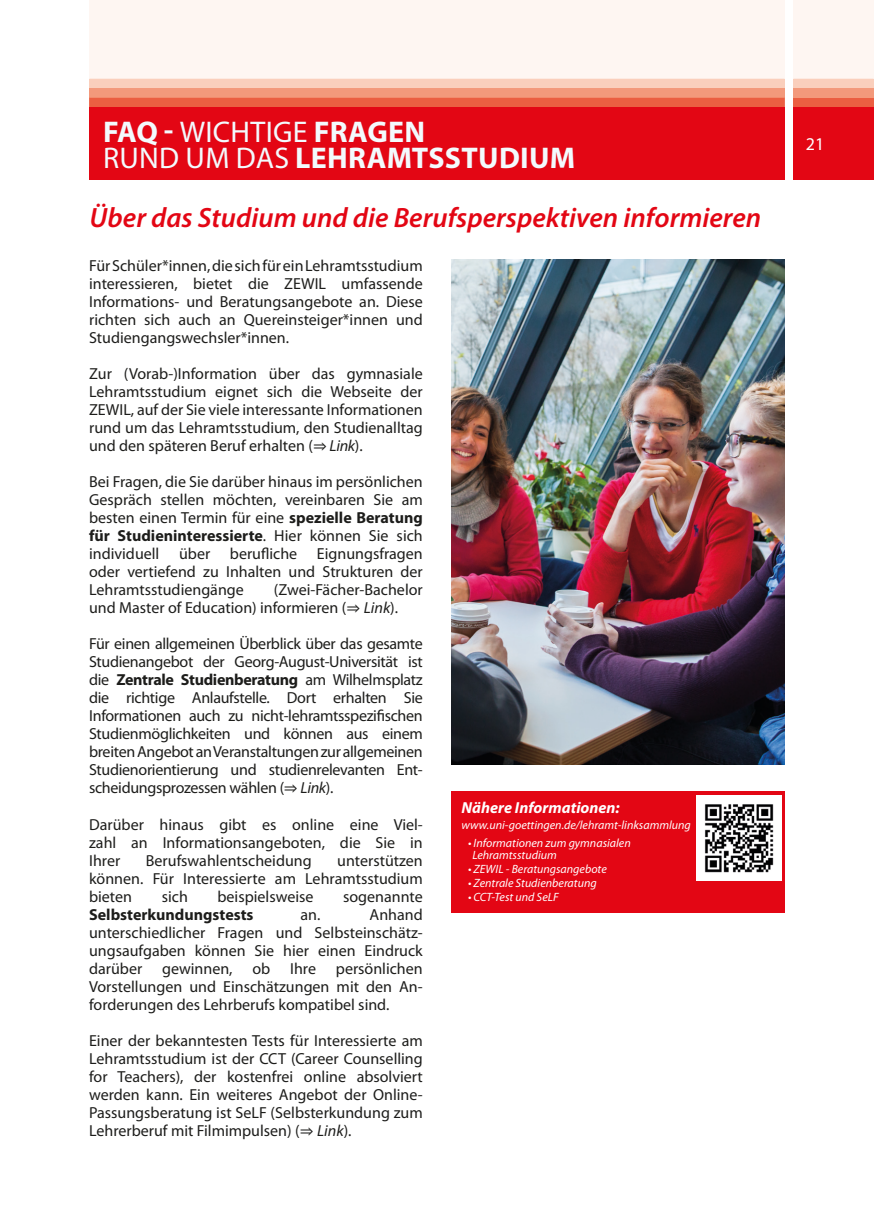
<style>
.page{position:relative;width:874px;height:1225px;background:#fff}
.page>*{position:absolute;margin:0;border:0;box-sizing:border-box;transform-origin:0 0}
.t1{font:700 30px/26px "Myriad Pro";letter-spacing:.01em;color:#f3fafd}
.t2{font:italic 600 28px "Myriad Pro";color:#e30614}
.t3{font:18px "Myriad Pro";color:#fff}
.t4{font:16px/18px "Myriad Pro";color:#1d1d1b;text-align:justify}
.t5{font:700 16px "Myriad Pro";color:#1d1d1b}
.t6{font:italic 700 16px "Myriad Pro";color:#fff}
.t7{font:italic 12px/12px "Myriad Pro";color:#fff}
.s1{font-weight:400}
.s2{font-family:"Cambria Math"}
.s3{font-style:italic}
.s4{font-weight:700}
</style>
<div class="page">
<div style="left:89px;top:108px;width:695px;height:72px;background:#e30614"></div>
<div style="left:89px;top:0;width:695px;height:79px;background:#fef6f2"></div>
<div style="left:89px;top:79px;width:695px;height:9px;background:#facfbc"></div>
<div style="left:89px;top:88px;width:695px;height:10px;background:#f3997b"></div>
<svg style="left:89px;top:98px;width:695px;height:10px;background:#ea553c"></svg>
<div style="left:793px;top:108px;width:80px;height:72px;background:#e30614"></div>
<div style="left:793px;top:0;width:80px;height:79px;background:#fef6f2"></div>
<div style="left:793px;top:79px;width:80px;height:9px;background:#facfbc"></div>
<div style="left:793px;top:88px;width:80px;height:10px;background:#f3997b"></div>
<div style="left:793px;top:98px;width:80px;height:10px;background:#eb5e41"></div>
<div style="left:451px;top:791px;width:333px;height:121px;background:#e30614"></div>
<img style="left:696px;top:796px;width:84px;height:84px">
<img style="left:451px;top:259px;width:333px;height:505px">
<h1 class="t1" style="left:103px;top:118px;width:473px">FAQ - <span class="s1">WICHTIGE</span> FRAGEN<br><span class="s1">RUND UM DAS</span> LEHRAMTSSTUDIUM</h1>
<h2 class="t2" style="left:89px;top:200px;width:673px">Über das Studium und die Berufsperspektiven informieren</h2>
<p class="t4" style="left:89px;top:257px;width:335px">Für Schüler*innen, die sich für ein Lehramtsstudium interessieren, bietet die ZEWIL umfassende Informations- und Beratungsangebote an. Diese richten sich auch an Quereinsteiger*innen und Studiengangswechsler*innen.</p>
<p class="t4" style="left:89px;top:365px;width:335px">Zur (Vorab-)Information über das gymnasiale Lehramtsstudium eignet sich die Webseite der ZEWIL, auf der Sie viele interessante Informationen rund um das Lehramtsstudium, den Studienalltag und den späteren Beruf erhalten (<span class="s2">⇒</span> <span class="s3">Link</span>).</p>
<p class="t4" style="left:89px;top:473px;width:335px">Bei Fragen, die Sie darüber hinaus im persönlichen Gespräch stellen möchten, vereinbaren Sie am besten einen Termin für eine <span class="s4">spezielle Beratung für Studieninteressierte</span>. Hier können Sie sich individuell über berufliche Eignungsfragen oder vertiefend zu Inhalten und Strukturen der Lehramtsstudiengänge</p>
<p class="t4" style="left:89px;top:581px;width:335px;text-indent:185px">(Zwei-Fächer-Bachelor und Master of Education) informieren (<span class="s2">⇒</span> <span class="s3">Link</span>).</p>
<p class="t4" style="left:89px;top:635px;width:335px">Für einen allgemeinen Überblick über das gesamte Studienangebot der Georg-August-Universität ist die <span class="s4">Zentrale Studienberatung</span> am Wilhelmsplatz die richtige Anlaufstelle. Dort erhalten Sie Informationen auch zu nicht-lehramtsspezifischen Studienmöglichkeiten und können aus einem breiten Angebot an Veranstaltungen zur allgemeinen Studienorientierung und studienrelevanten Ent&shy;scheidungsprozessen wählen (<span class="s2">⇒</span> <span class="s3">Link</span>).</p>
<p class="t4" style="left:89px;top:815px;width:335px">Darüber hinaus gibt es online eine Viel&shy;zahl an Informationsangeboten, die Sie in Ihrer</p>
<p class="t4" style="left:146px;top:851px;width:167px">Berufswahlentscheidung</p>
<p class="t4" style="left:89px;top:851px;width:335px;text-indent:248px">unterstützen können. Für Interessierte am Lehramtsstudium bieten</p>
<p class="t4" style="left:162px;top:887px;width:28px">sich</p>
<p class="t4" style="left:217px;top:887px;width:97px">beispielsweise</p>
<p class="t4" style="left:343px;top:887px;width:81px">sogenannte</p>
<p class="t5" style="left:89px;top:903px;width:166px">Selbsterkundungstests</p>
<p class="t4" style="left:300px;top:905px;width:21px">an.</p>
<p class="t4" style="left:89px;top:905px;width:335px;text-indent:280px">Anhand unterschiedlicher Fragen und Selbsteinschätz&shy;ungsaufgaben können Sie hier einen Eindruck darüber gewinnen, ob Ihre persönlichen Vorstellungen und Einschätzungen mit den An&shy;forderungen des Lehrberufs kompatibel sind.</p>
<p class="t4" style="left:89px;top:1031px;width:335px">Einer der bekanntesten Tests für Interessierte am Lehramtsstudium ist der CCT (Career Counselling for Teachers), der kostenfrei online absolviert werden kann. Ein weiteres Angebot der Online-Passungsberatung ist SeLF (Selbsterkundung zum Lehrerberuf mit Filmimpulsen) (<span class="s2">⇒</span> <span class="s3">Link</span>).</p>
<p class="t6" style="left:461px;top:797px;width:160px">Nähere Informationen:</p>
<p class="t7" style="left:461px;top:819px;width:231px">www.uni-goettingen.de/lehramt-linksammlung</p>
<p class="t7" style="left:472px;top:837px;width:160px;text-indent:-4px">• Informationen zum gymnasialen<br>Lehramtsstudium</p>
<p class="t7" style="left:468px;top:863px;width:140px">• ZEWIL - Beratungsangebote</p>
<p class="t7" style="left:468px;top:877px;width:130px">• Zentrale Studienberatung</p>
<p class="t7" style="left:468px;top:891px;width:92px">• CCT-Test und SeLF</p>
<p class="t3" style="left:805px;top:132px;width:20px">21</p>
</div>
